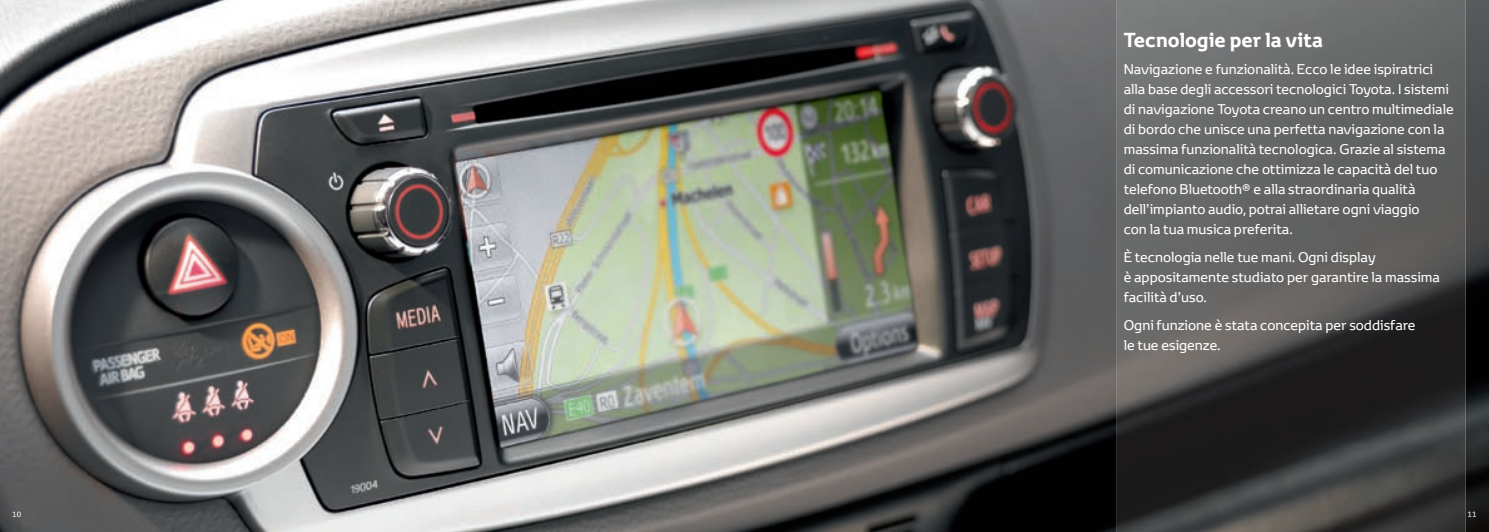
<style>
.page{position:relative;width:1489px;height:532px;background:#fff}
.page>*{position:absolute;margin:0;border:0;box-sizing:border-box;transform-origin:0 0}
.t1{font:700 19.75px "Toyota Display";color:#fff}
.t2{font:13.62px/19.9px "Toyota Display";color:#fff}
.t3{font:7.5px "Toyota Text";color:#fff}
</style>
<div class="page">
<img style="left:0;top:0;width:1488px;height:531px">
<img style="left:1116px;top:0;width:349px;height:531px">
<h1 class="t1" style="left:1123px;top:26px;width:201px">Tecnologie per la vita</h1>
<p class="t2" style="left:1123px;top:59px;width:331px">Navigazione e funzionalità. Ecco le idee ispiratrici alla base degli accessori tecnologici Toyota. I sistemi di navigazione Toyota creano un centro multimediale di bordo che unisce una perfetta navigazione con la massima funzionalità tecnologica. Grazie al sistema di comunicazione che ottimizza le capacità del tuo telefono Bluetooth® e alla straordinaria qualità dell’impianto audio, potrai allietare ogni viaggio<br>con la tua musica preferita.</p>
<p class="t2" style="left:1123px;top:247px;width:318px">È tecnologia nelle tue mani. Ogni display<br>è appositamente studiato per garantire la massima facilità d’uso.</p>
<p class="t2" style="left:1123px;top:314px;width:293px">Ogni funzione è stata concepita per soddisfare le tue esigenze.</p>
<p class="t3" style="left:12px;top:509px;width:10px">10</p>
<p class="t3" style="left:1467px;top:509px;width:10px">11</p>
</div>
